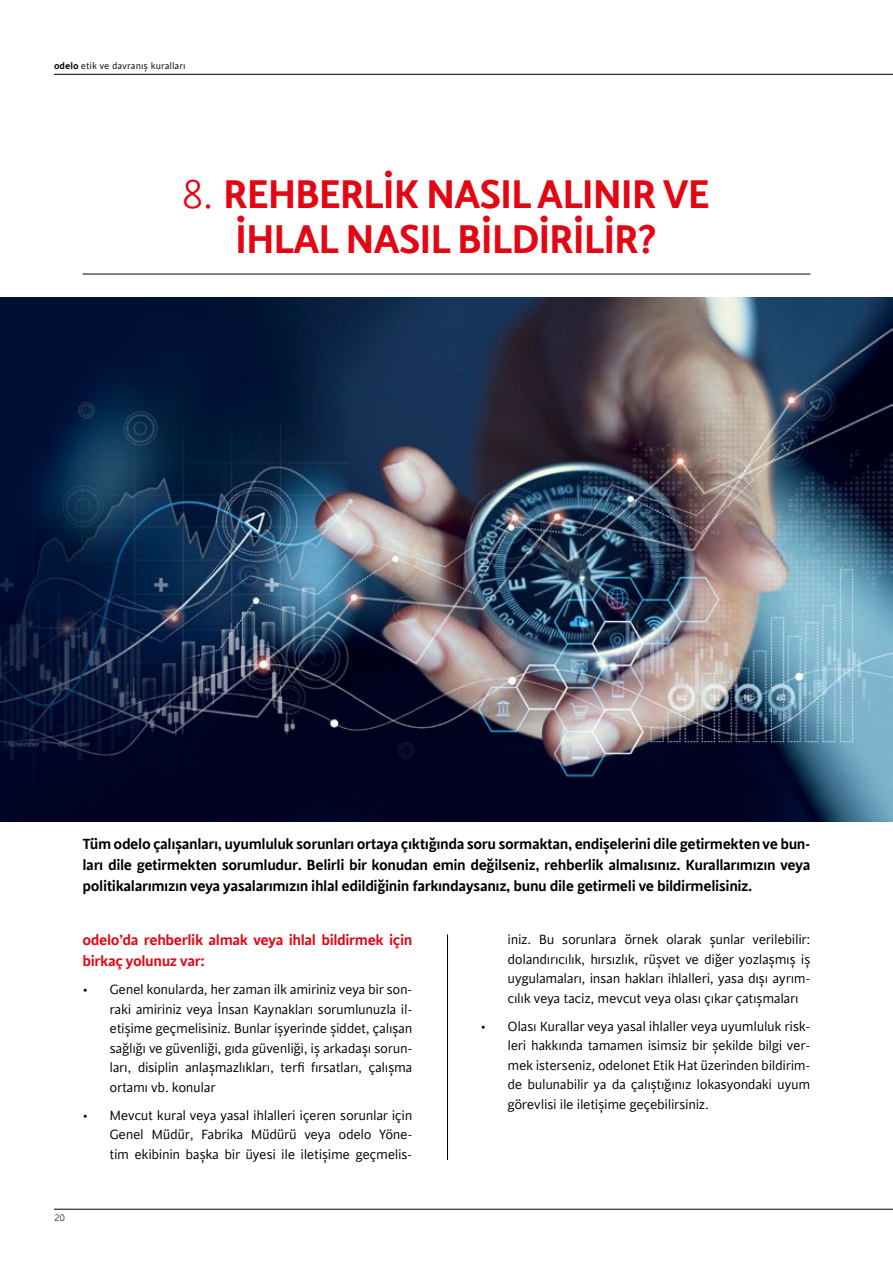
<style>
.page{position:relative;width:893px;height:1263px;background:#fff}
.page>*{position:absolute;margin:0;border:0;box-sizing:border-box;transform-origin:0 0}
.t1{font:600 45px/45px "Cinta";letter-spacing:-.04em;color:#e30613;text-align:center}
.t2{font:600 16.5px/21px "Cinta";letter-spacing:-.025em;color:#000;text-align:justify}
.t3{font:600 16.5px/21px "Cinta";letter-spacing:-.025em;color:#e30613}
.t4{font:15px/19.5px "Cinta";letter-spacing:-.025em;color:#000;text-align:justify}
.t5{font:10.5px "Cinta";color:#000}
.t6{font:300 10.5px "Cinta";color:#000}
.s1{font-weight:600}
.s2{font-weight:300}
</style>
<div class="page">
<hr style="left:54px;top:1209px;width:839px;height:1px;background:#000">
<hr style="left:54px;top:74px;width:839px;height:1px;background:#000">
<hr style="left:83px;top:274px;width:727px;height:1px;background:#000">
<hr style="left:447px;top:934px;width:1px;height:226px;background:#000">
<img style="left:0;top:298px;width:893px;height:523px">
<p class="t5" style="left:54px;top:60px;width:133px"><span class="s1">odelo</span> etik ve davranış kuralları</p>
<h1 class="t1" style="left:181px;top:173px;width:530px"><span class="s2">8.</span> REHBERLİK NASIL ALINIR VE<br>İHLAL NASIL BİLDİRİLİR?</h1>
<p class="t2" style="left:83px;top:834px;width:729px">Tüm odelo çalışanları, uyumluluk sorunları ortaya çıktığında soru sormaktan, endişelerini dile getirmekten ve bun&shy;ları dile getirmekten sorumludur. Belirli bir konudan emin değilseniz, rehberlik almalısınız. Kurallarımızın veya politikalarımızın veya yasalarımızın ihlal edildiğinin farkındaysanız, bunu dile getirmeli ve bildirmelisiniz.</p>
<p class="t3" style="left:83px;top:930px;width:331px">odelo’da rehberlik almak veya ihlal bildirmek için birkaç yolunuz var:</p>
<p class="t4" style="left:110px;top:980px;width:304px;text-indent:-27px">• Genel konularda, her zaman ilk amiriniz veya bir son&shy;raki amiriniz veya İnsan Kaynakları sorumlunuzla il&shy;etişime geçmelisiniz. Bunlar işyerinde şiddet, çalışan sağlığı ve güvenliği, gıda güvenliği, iş arkadaşı sorun&shy;ları, disiplin anlaşmazlıkları, terfi fırsatları, çalışma ortamı vb. konular</p>
<p class="t4" style="left:110px;top:1106px;width:304px;text-indent:-27px">• Mevcut kural veya yasal ihlalleri içeren sorunlar için Genel Müdür, Fabrika Müdürü veya odelo Yöne&shy;tim ekibinin başka bir üyesi ile iletişime geçmelis-</p>
<p class="t6" style="left:54px;top:1212px;width:12px">20</p>
<p class="t4" style="left:507px;top:930px;width:304px">iniz. Bu sorunlara örnek olarak şunlar verilebilir: dolandırıcılık, hırsızlık, rüşvet ve diğer yozlaşmış iş uygulamaları, insan hakları ihlalleri, yasa dışı ayrım&shy;cılık veya taciz, mevcut veya olası çıkar çatışmaları</p>
<p class="t4" style="left:507px;top:1017px;width:304px;text-indent:-27px">• Olası Kurallar veya yasal ihlaller veya uyumluluk risk&shy;leri hakkında tamamen isimsiz bir şekilde bilgi ver&shy;mek isterseniz, odelonet Etik Hat üzerinden bildirim&shy;de bulunabilir ya da çalıştığınız lokasyondaki uyum görevlisi ile iletişime geçebilirsiniz.</p>
</div>
